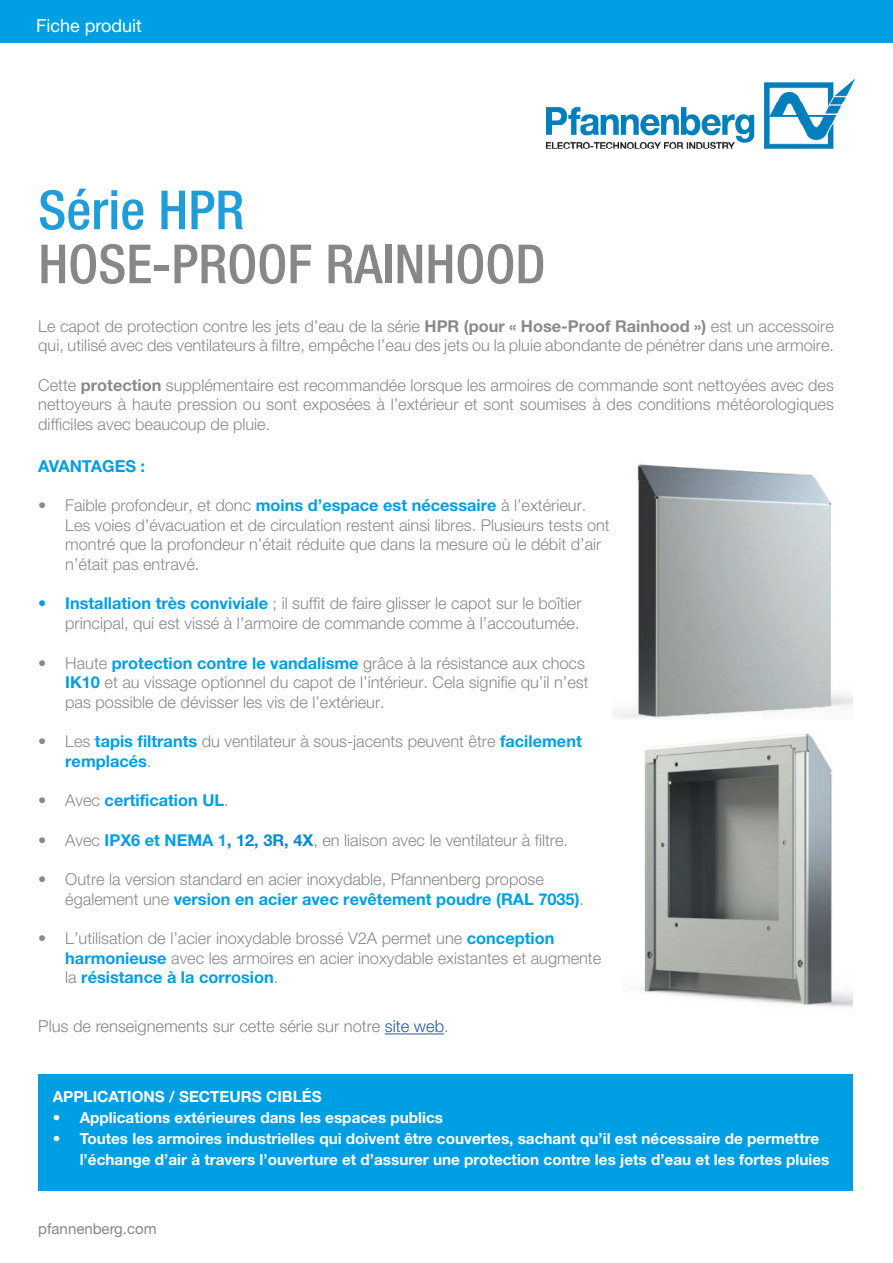
<style>
.page{position:relative;width:893px;height:1263px;background:#fff}
.page>*{position:absolute;margin:0;border:0;box-sizing:border-box;transform-origin:0 0}
.t1{font:500 condensed 54px "Helvetica Neue LT Std";color:#878787}
.t2{font:500 condensed 54px "Helvetica Neue LT Std";color:#1e9dd9}
.t3{font:21px "Helvetica Neue LT Std";color:#fff}
.TabHeadKlein{font:18px "Helvetica Neue LT Std";color:#fff}
.t4{font:300 16.5px "Helvetica Neue LT Std";color:#878787}
.t5{font:700 16.5px "Helvetica Neue LT Std";color:#009fe3}
.t6{font:300 16.35px/19.6px "Helvetica Neue LT Std";color:#888a89}
.t7{font:700 16.35px "Helvetica Neue LT Std";color:#009fe3}
.t8{font:700 15.3px/21px "Helvetica Neue LT Std";color:#fff}
.t9{font:15px "Helvetica Neue LT Std";color:#878787}
.s1{font-weight:700}
.s2{font-weight:700;color:#009fe3}
.s3{font-weight:300;color:#888a89}
.s4{font-weight:300;color:#878787}
.s5{font-weight:700;color:#1d9dd9}
.s6{font-weight:700;color:#008bd2}
.s7{color:#878787}
.s8{color:#275b9c}
</style>
<div class="page">
<img style="left:547px;top:80px;width:307px;height:69px">
<div style="left:0;top:0;width:893px;height:43px;background:#009fe3"></div>
<hr style="left:385px;top:1033px;width:59px;height:1px;background:#275b9c">
<img style="left:612px;top:464px;width:241px;height:255px">
<img style="left:640px;top:733px;width:212px;height:274px">
<div style="left:38px;top:1074px;width:815px;height:117px;background:#009fe3"></div>
<p class="t3" style="left:43px;top:12px;width:89px">Solutions</p>
<p class="t3" style="left:43px;top:12px;width:128px">C oling Units</p>
<p class="TabHeadKlein" style="left:36px;top:15px;width:107px">Fiche produit</p>
<p class="t2" style="left:38px;top:178px;width:208px">Série HPR</p>
<p class="t1" style="left:38px;top:232px;width:509px">HOSE-PROOF RAINHOOD</p>
<p class="t6" style="left:38px;top:316px;width:797px">Le capot de protection contre les jets d’eau de la série <span class="s1">HPR (pour « Hose-Proof Rainhood »)</span> est un accessoire qui, utilisé avec des ventilateurs à filtre, empêche l’eau des jets ou la pluie abondante de pénétrer dans une armoire.</p>
<p class="t6" style="left:38px;top:375px;width:797px;text-align:justify">Cette <span class="s1">protection</span> supplémentaire est recommandée lorsque les armoires de commande sont nettoyées avec des nettoyeurs à haute pression ou sont exposées à l’extérieur et sont soumises à des conditions météorologiques difficiles avec beaucoup de pluie.</p>
<p class="t5" style="left:38px;top:456px;width:108px">AVANTAGES :</p>
<p class="t6" style="left:65px;top:495px;width:546px;text-indent:-27px">• Faible profondeur, et donc <span class="s2">moins d’espace est nécessaire</span> à l’extérieur.<br>Les voies d’évacuation et de circulation restent ainsi libres. Plusieurs tests ont montré que la profondeur n’était réduite que dans la mesure où le débit d’air n’était pas entravé.</p>
<p class="t6" style="left:38px;top:593px;width:545px;text-align:right"><span class="s2">• Installation très conviviale</span> ; il suffit de faire glisser le capot sur le boîtier principal, qui est vissé à l’armoire de commande comme à l’accoutumée.</p>
<p class="t6" style="left:65px;top:652px;width:525px;text-indent:-27px">• Haute <span class="s2">protection contre le vandalisme</span> grâce à la résistance aux chocs<br><span class="s2">IK10</span> et au vissage optionnel du capot de l’intérieur. Cela signifie qu’il n’est pas possible de dévisser les vis de l’extérieur.</p>
<p class="t6" style="left:65px;top:731px;width:518px;text-indent:-27px">• Les <span class="s2">tapis filtrants</span> du ventilateur à sous-jacents peuvent être <span class="s2">facilement remplacés</span>.</p>
<p class="t7" style="left:38px;top:790px;width:192px"><span class="s3">• Avec</span> certification UL<span class="s4">.</span></p>
<p class="t6" style="left:38px;top:830px;width:531px">• Avec <span class="s2">IPX6 et NEMA</span> <span class="s5">1</span><span class="s6">, 12, 3R, 4X</span><span class="s7">, en</span> liaison avec le ventilateur à filtre.</p>
<p class="t6" style="left:65px;top:869px;width:520px;text-indent:-27px">• Outre la version standard en acier inoxydable, Pfannenberg propose également une <span class="s2">version en acier avec revêtement poudre (RAL 7035)</span>.</p>
<p class="t6" style="left:65px;top:928px;width:538px;text-indent:-27px">• L’utilisation de l’acier inoxydable brossé V2A permet une <span class="s2">conception harmonieuse</span> avec les armoires en acier inoxydable existantes et augmente la <span class="s2">résistance à la corrosion</span>.</p>
<p class="t4" style="left:38px;top:1016px;width:412px">Plus de renseignements sur cette série sur notre <span class="s8">site web</span>.</p>
<p class="t8" style="left:53px;top:1086px;width:270px">APPLICATIONS / SECTEURS CIBLÉS</p>
<p class="t8" style="left:53px;top:1107px;width:392px">• Applications extérieures dans les espaces publics</p>
<p class="t8" style="left:80px;top:1128px;width:751px;text-indent:-27px">• Toutes les armoires industrielles qui doivent être couvertes, sachant qu’il est nécessaire de permettre l’échange d’air à travers l’ouverture et d’assurer une protection contre les jets d’eau et les fortes pluies</p>
<p class="t9" style="left:38px;top:1220px;width:120px">pfannenberg.com</p>
</div>
